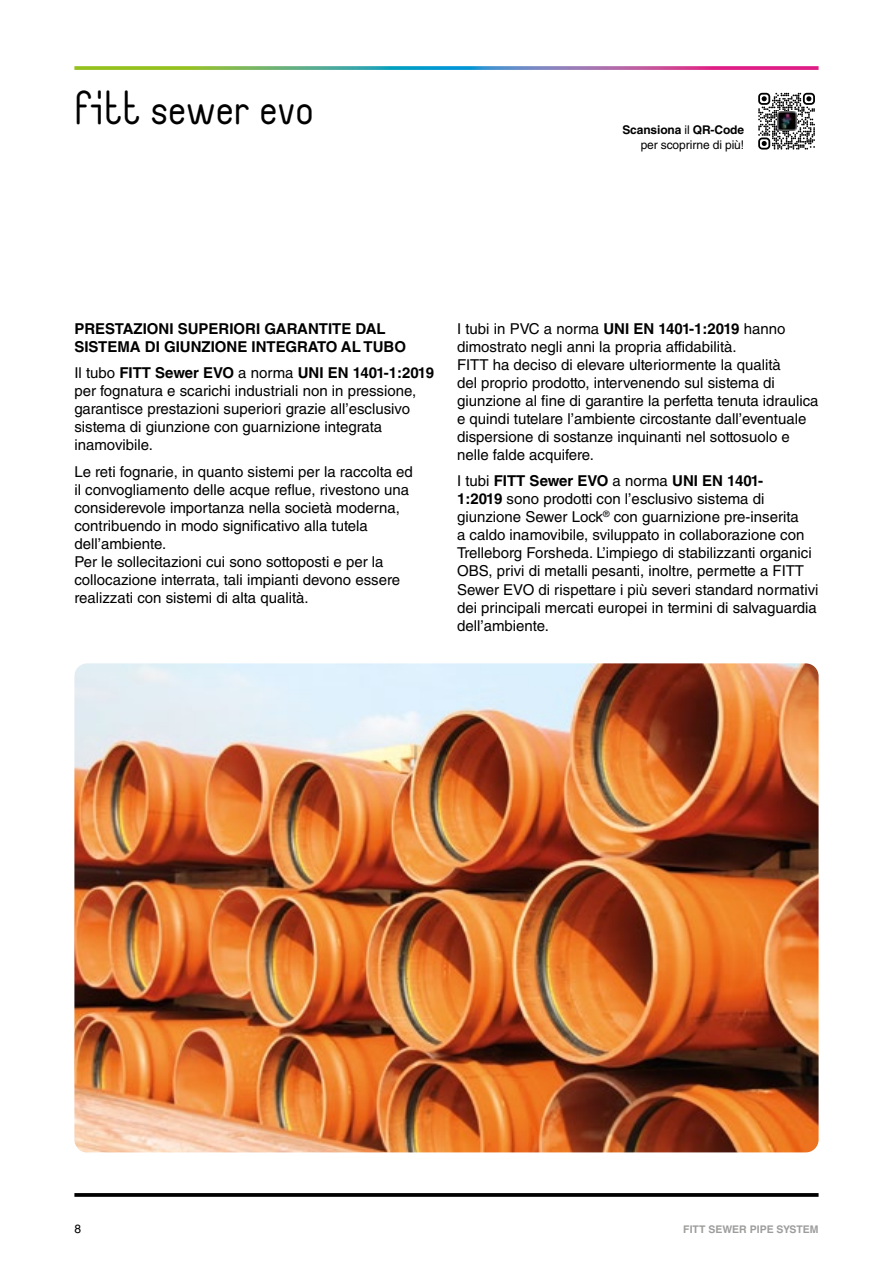
<style>
.page{position:relative;width:893px;height:1263px;background:#fff}
.page>*{position:absolute;margin:0;border:0;box-sizing:border-box;transform-origin:0 0}
.t1{font:40.5px "Fittype";color:#000}
.t2{font:15px/18px "Helvetica LT Std";color:#000}
.t3{font:700 15px/18px "Helvetica LT Std";color:#000}
.t4{font:12px/15px "Helvetica LT Std";letter-spacing:-.01em;color:#000;text-align:right}
.t5{font:700 10.5px "Helvetica LT Std";color:#9d9d9c}
.s1{font-weight:700}
</style>
<div class="page">
<svg style="left:74px;top:66px;width:745px;height:4px;background:#8a8c8f"></svg>
<svg style="left:74px;top:1193px;width:745px;height:4px;background:#0f0f0f"></svg>
<img style="left:74px;top:663px;width:745px;height:489px">
<svg style="left:758px;top:93px;width:57px;height:57px"></svg>
<img style="left:777px;top:112px;width:19px;height:19px">
<h1 class="t1" style="left:74px;top:90px;width:241px">fitt SEWER EVO</h1>
<p class="t4" style="left:622px;top:122px;width:123px"><span class="s1">Scansiona</span> il <span class="s1">QR-Code </span>per scoprirne di più!</p>
<p class="t3" style="left:74px;top:319px;width:333px">PRESTAZIONI SUPERIORI GARANTITE DAL<br>SISTEMA DI GIUNZIONE INTEGRATO AL TUBO</p>
<p class="t2" style="left:74px;top:364px;width:361px">Il tubo <span class="s1">FITT Sewer EVO</span> a norma <span class="s1">UNI EN 1401-1:2019 </span>per fognatura e scarichi industriali non in pressione, garantisce prestazioni superiori grazie all’esclusivo sistema di giunzione con guarnizione integrata inamovibile.</p>
<p class="t2" style="left:74px;top:463px;width:340px">Le reti fognarie, in quanto sistemi per la raccolta ed il convogliamento delle acque reflue, rivestono una considerevole importanza nella società moderna, contribuendo in modo significativo alla tutela dell’ambiente.<br>Per le sollecitazioni cui sono sottoposti e per la collocazione interrata, tali impianti devono essere realizzati con sistemi di alta qualità.</p>
<p class="t2" style="left:457px;top:320px;width:363px">I tubi in PVC a norma <span class="s1">UNI EN 1401-1:2019</span> hanno dimostrato negli anni la propria affidabilità.<br>FITT ha deciso di elevare ulteriormente la qualità<br>del proprio prodotto, intervenendo sul sistema di giunzione al fine di garantire la perfetta tenuta idraulica e quindi tutelare l’ambiente circostante dall’eventuale dispersione di sostanze inquinanti nel sottosuolo e nelle falde acquifere.</p>
<p class="t2" style="left:457px;top:472px;width:363px">I tubi <span class="s1">FITT Sewer EVO</span> a norma <span class="s1">UNI EN 1401-<br>1:2019</span> sono prodotti con l’esclusivo sistema di giunzione Sewer Lock<sup>®</sup> con guarnizione pre-inserita<br>a caldo inamovibile, sviluppato in collaborazione con Trelleborg Forsheda. L’impiego di stabilizzanti organici OBS, privi di metalli pesanti, inoltre, permette a FITT Sewer EVO di rispettare i più severi standard normativi dei principali mercati europei in termini di salvaguardia dell’ambiente.</p>
<p class="t4" style="left:74px;top:1221px;width:8px">8</p>
<p class="t5" style="left:683px;top:1222px;width:137px">FITT SEWER PIPE SYSTEM</p>
</div>
